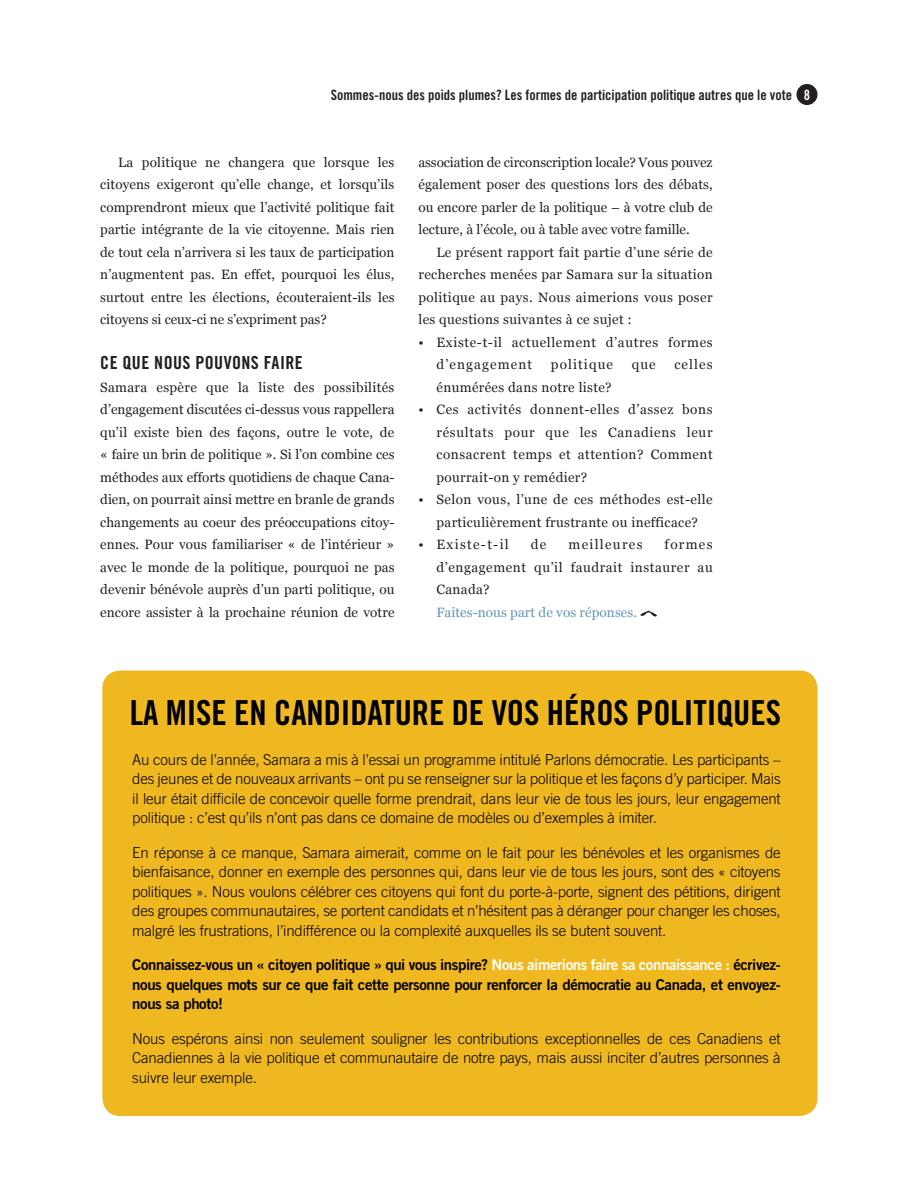
<style>
.page{position:relative;width:918px;height:1188px;background:#fff}
.page>*{position:absolute;margin:0;border:0;box-sizing:border-box;transform-origin:0 0}
.t1{font:34.5px "Trade Gothic Bold Cond Twenty";letter-spacing:-.005em;color:#000}
.BODY_Indent{font:18px "Trade Gothic Bold Cond Twenty";letter-spacing:.025em;color:#231f20}
.t2{font:300 15px/19.5px "Trade Gothic";letter-spacing:-.01em;color:#000;text-align:justify}
.t3{font:15px/19.5px "Trade Gothic Bold Two";letter-spacing:-.025em;color:#000;text-align:justify}
.PAGINATION{font:14.25px "Trade Gothic Bold Cond Twenty";color:#231f20}
.PAGINATION-2{font:14.25px "Trade Gothic Bold Cond Twenty";color:#fff}
.BODY_Indent-2{font:13.5px/22.5px "Georgia";letter-spacing:.03em;color:#231f20;text-align:justify}
.BODY_No_Indent{font:13.5px/22.5px "Georgia";color:#231f20;text-align:justify}
.BODY_Indent-3{font:13.5px/22.5px "Georgia";letter-spacing:.05em;color:#231f20}
.BODY_Indent-4{font:13.5px "Georgia";letter-spacing:.005em;color:#6495b5}
.BODY_Indent-5{font:13.5px "Georgia";letter-spacing:.095em;color:#231f20}
.BODY_Indent-6{font:13.5px "Georgia";letter-spacing:.1em;color:#231f20}
.BODY_Indent-7{font:13.5px "Georgia";letter-spacing:.085em;color:#231f20}
.s1{color:#fff}
</style>
<div class="page">
<div style="left:102px;top:670px;width:716px;height:446px;background:#f0b820;border-radius:18px"></div>
<svg style="left:640px;top:610px;width:17px;height:7px"></svg>
<div style="left:797px;top:85px;width:20px;height:19px;background:#231f20;border-radius:50%"></div>
<div style="left:796px;top:84px;width:22px;height:21px;border:1px solid #231f20;border-radius:50%"></div>
<p class="PAGINATION" style="left:331px;top:86px;width:463px">Sommes-nous des poids plumes? Les formes de participation politique autres que le vote</p>
<p class="PAGINATION-2" style="left:804px;top:86px;width:8px">8</p>
<p class="BODY_Indent-2" style="left:100px;top:151px;width:296px;text-indent:18px">La politique ne changera que lorsque les citoyens exigeront qu’elle change, et lorsqu’ils comprendront mieux que l’activité politique fait partie intégrante de la vie citoyenne. Mais rien de tout cela n’arrivera si les taux de participation n’augmentent pas. En effet, pourquoi les élus, surtout entre les élections, écouteraient-ils les citoyens si ceux-ci ne s’expriment pas?</p>
<p class="BODY_Indent" style="left:100px;top:352px;width:204px">CE QUE NOUS POUVONS FAIRE</p>
<p class="BODY_No_Indent" style="left:100px;top:376px;width:296px">Samara espère que la liste des possibilités d’engagement discutées ci-dessus vous rappellera qu’il existe bien des façons, outre le vote, de « faire un brin de politique ». Si l’on combine ces méthodes aux efforts quotidiens de chaque Cana&shy;dien, on pourrait ainsi mettre en branle de grands changements au coeur des préoccupations citoy&shy;ennes. Pour vous familiariser « de l’intérieur » avec le monde de la politique, pourquoi ne pas devenir bénévole auprès d’un parti politique, ou encore assister à la prochaine réunion de votre</p>
<p class="BODY_No_Indent" style="left:418px;top:151px;width:296px">association de circonscription locale? Vous pouvez également poser des questions lors des débats, ou encore parler de la politique – à votre club de lecture, à l’école, ou à table avec votre famille.</p>
<p class="BODY_Indent-2" style="left:418px;top:241px;width:296px;text-indent:18px">Le présent rapport fait partie d’une série de recherches menées par Samara sur la situation politique au pays. Nous aimerions vous poser les questions suivantes à ce sujet :</p>
<p class="BODY_Indent-3" style="left:436px;top:331px;width:278px;text-indent:-18px">• Existe-t-il actuellement d’autres formes d’engagement</p>
<p class="BODY_Indent-7" style="left:551px;top:356px;width:64px">politique</p>
<p class="BODY_Indent-2" style="left:632px;top:353px;width:26px">que</p>
<p class="BODY_Indent-2" style="left:674px;top:353px;width:40px">celles</p>
<p class="BODY_Indent-2" style="left:436px;top:376px;width:177px">énumérées dans notre liste?</p>
<p class="BODY_Indent-2" style="left:436px;top:398px;width:278px;text-indent:-18px">• Ces activités donnent-elles d’assez bons résultats pour que les Canadiens leur consacrent temps et attention? Comment pourrait-on y remédier?</p>
<p class="BODY_Indent-2" style="left:418px;top:488px;width:296px;text-align:center">• Selon vous, l’une de ces méthodes est-elle particulièrement frustrante ou inefficace?</p>
<p class="BODY_Indent-5" style="left:418px;top:536px;width:92px">• Existe-t-il</p>
<p class="BODY_Indent-2" style="left:531px;top:533px;width:17px">de</p>
<p class="BODY_Indent-6" style="left:568px;top:536px;width:76px">meilleures</p>
<p class="BODY_Indent-2" style="left:436px;top:533px;width:278px;text-indent:228px">formes d’engagement qu’il faudrait instaurer au Canada?</p>
<p class="BODY_Indent-4" style="left:436px;top:604px;width:202px">Faites-nous part de vos réponses.</p>
<p class="t1" style="left:130px;top:692px;width:653px">LA MISE EN CANDIDATURE DE VOS HÉROS POLITIQUES</p>
<p class="t2" style="left:132px;top:750px;width:650px">Au cours de l’année, Samara a mis à l’essai un programme intitulé Parlons démocratie. Les participants – des jeunes et de nouveaux arrivants – ont pu se renseigner sur la politique et les façons d’y participer. Mais il leur était difficile de concevoir quelle forme prendrait, dans leur vie de tous les jours, leur engagement politique : c’est qu’ils n’ont pas dans ce domaine de modèles ou d’exemples à imiter.</p>
<p class="t2" style="left:132px;top:843px;width:650px">En réponse à ce manque, Samara aimerait, comme on le fait pour les bénévoles et les organismes de bienfaisance, donner en exemple des personnes qui, dans leur vie de tous les jours, sont des « citoyens politiques ». Nous voulons célébrer ces citoyens qui font du porte-à-porte, signent des pétitions, dirigent des groupes communautaires, se portent candidats et n’hésitent pas à déranger pour changer les choses, malgré les frustrations, l’indifférence ou la complexité auxquelles ils se butent souvent.</p>
<p class="t3" style="left:132px;top:955px;width:650px">Connaissez-vous un « citoyen politique » qui vous inspire? <span class="s1">Nous aimerions faire sa connaissance :</span> écrivez&shy;nous quelques mots sur ce que fait cette personne pour renforcer la démocratie au Canada, et envoyez&shy;nous sa photo!</p>
<p class="t2" style="left:132px;top:1029px;width:650px">Nous espérons ainsi non seulement souligner les contributions exceptionnelles de ces Canadiens et Canadiennes à la vie politique et communautaire de notre pays, mais aussi inciter d’autres personnes à suivre leur exemple.</p>
</div>
